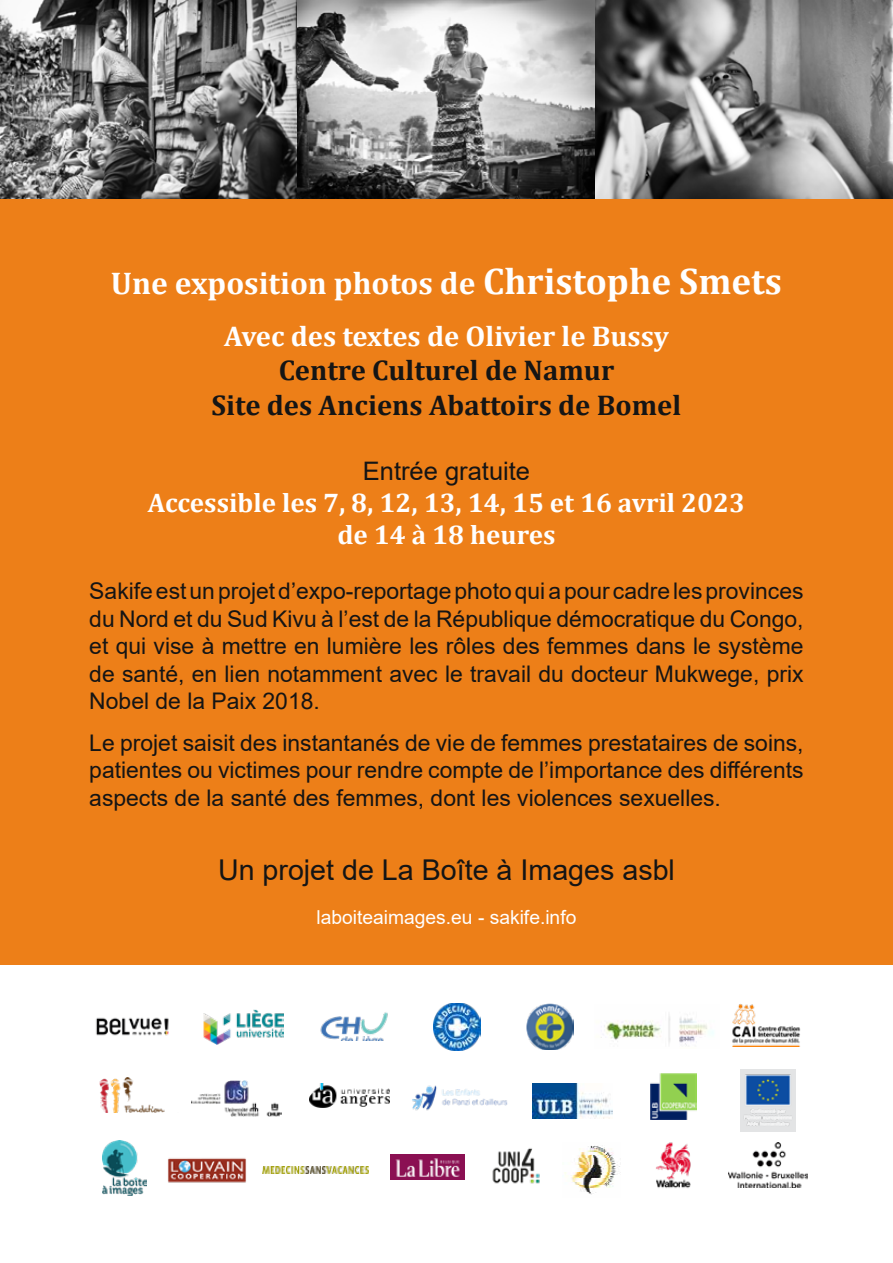
<style>
.page{position:relative;width:893px;height:1263px;background:#fff}
.page>*{position:absolute;margin:0;border:0;box-sizing:border-box;transform-origin:0 0}
.t1{font:700 31.5px "Cambria";color:#fff}
.t2{font:700 28.65px/34.3px "Cambria";color:#000;text-align:center}
.t3{font:700 28.65px "Cambria";color:#fff}
.t4{font:28.65px "Arial";color:#000}
.t5{font:700 27px/32.4px "Cambria";color:#fff;text-align:center}
.t6{font:25.5px "Arial";color:#000}
.t7{font:22.95px/27.5px "Arial";color:#000;text-align:justify}
.t8{font:19.2px "Arial";color:#fff}
.s1{font-size:37.2px}
</style>
<div class="page">
<div style="left:0;top:1px;width:893px;height:1037px;background:#ed7f18"></div>
<div style="left:0;top:965px;width:893px;height:270px;background:#fff"></div>
<img style="left:0;top:0;width:893px;height:199px">
<img style="left:204px;top:1009px;width:80px;height:35px">
<img style="left:103px;top:1141px;width:43px;height:55px">
<img style="left:412px;top:1085px;width:96px;height:26px">
<img style="left:533px;top:1084px;width:80px;height:35px">
<img style="left:192px;top:1080px;width:90px;height:37px">
<img style="left:732px;top:1003px;width:69px;height:43px">
<img style="left:526px;top:1003px;width:48px;height:46px">
<img style="left:650px;top:1073px;width:46px;height:46px">
<img style="left:728px;top:1143px;width:80px;height:44px">
<img style="left:309px;top:1084px;width:80px;height:24px">
<img style="left:390px;top:1154px;width:74px;height:26px">
<div style="left:740px;top:1069px;width:56px;height:63px;background:#e3e4e5"></div>
<img style="left:744px;top:1074px;width:48px;height:52px">
<img style="left:320px;top:1012px;width:68px;height:29px">
<img style="left:99px;top:1077px;width:66px;height:35px">
<img style="left:167px;top:1158px;width:80px;height:25px">
<img style="left:656px;top:1142px;width:35px;height:47px">
<img style="left:492px;top:1148px;width:48px;height:36px">
<img style="left:263px;top:1167px;width:105px;height:6px">
<img style="left:433px;top:1004px;width:48px;height:46px">
<img style="left:601px;top:1015px;width:113px;height:31px">
<img style="left:96px;top:1017px;width:73px;height:19px">
<img style="left:564px;top:1145px;width:56px;height:50px">
<h1 class="t1" style="left:111px;top:261px;width:673px">Une exposition photos de <span class="s1">Christophe Smets</span></h1>
<p class="t3" style="left:224px;top:316px;width:446px">Avec des textes de Olivier le Bussy</p>
<p class="t2" style="left:212px;top:352px;width:471px">Centre Culturel de Namur<br>Site des Anciens Abattoirs de Bomel</p>
<p class="t6" style="left:363px;top:453px;width:169px">Entrée gratuite</p>
<p class="t5" style="left:148px;top:486px;width:599px">Accessible les 7, 8, 12, 13, 14, 15 et 16 avril 2023 de 14 à 18 heures</p>
<p class="t7" style="left:89px;top:577px;width:716px">Sakife est un projet d’expo-reportage photo qui a pour cadre les provinces du Nord et du Sud Kivu à l’est de la République démocratique du Congo, et qui vise à mettre en lumière les rôles des femmes dans le système de santé, en lien notamment avec le travail du docteur Mukwege, prix Nobel de la Paix 2018.</p>
<p class="t7" style="left:89px;top:729px;width:716px">Le projet saisit des instantanés de vie de femmes prestataires de soins, patientes ou victimes pour rendre compte de l’importance des différents aspects de la santé des femmes, dont les violences sexuelles.</p>
<p class="t4" style="left:218px;top:850px;width:458px">Un projet de La Boîte à Images asbl</p>
<p class="t8" style="left:317px;top:904px;width:261px">laboiteaimages.eu - sakife.info</p>
</div>
